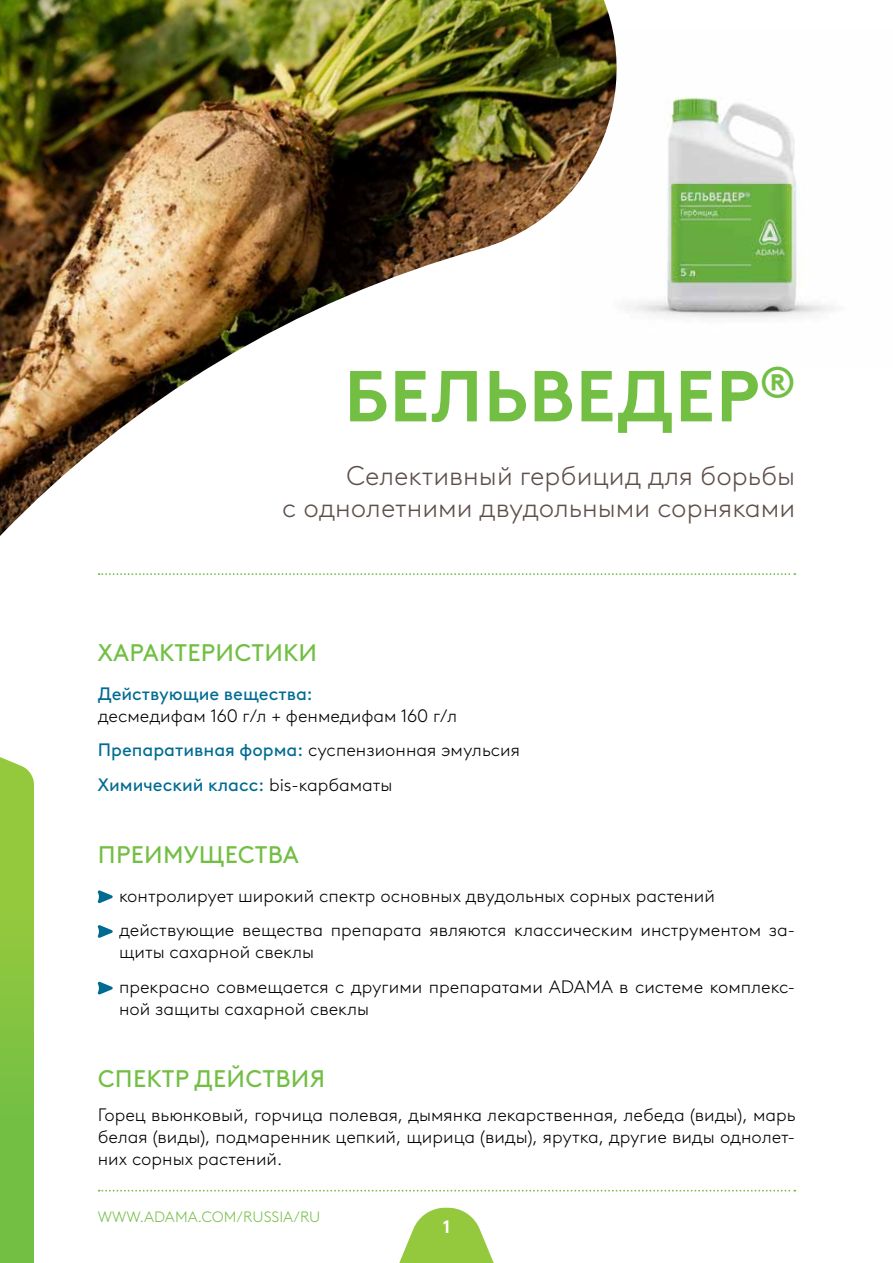
<style>
.page{position:relative;width:893px;height:1263px;background:#fff}
.page>*{position:absolute;margin:0;border:0;box-sizing:border-box;transform-origin:0 0}
.t1{font:700 72px "Brown LL Pan";letter-spacing:.01em;color:#72bf44}
.t2{font:300 27px/32.4px "Brown LL Pan";color:#5f4f4b;text-align:right}
.t3{font:24px "Brown LL Pan";letter-spacing:.01em;color:#72bf44}
.t4{font:300 18px/34.7px "Brown LL Pan";color:#000}
.t5{font:18px "Brown LL Pan";color:#006b91}
.t6{font:700 18px "Brown LL Pan";color:#fff}
.t7{font:300 15px "Brown LL Pan";color:#72bf44}
.s1{font-weight:400;color:#006b91}
</style>
<div class="page">
<img style="left:625px;top:97px;width:209px;height:221px">
<img style="left:0;top:0;width:617px;height:536px">
<svg style="left:98px;top:890px;width:15px;height:13px"></svg>
<svg style="left:98px;top:925px;width:15px;height:13px"></svg>
<svg style="left:98px;top:982px;width:15px;height:12px"></svg>
<svg style="left:0;top:757px;width:34px;height:506px;background:#85c443"></svg>
<svg style="left:399px;top:1208px;width:95px;height:55px"></svg>
<svg style="left:99px;top:1190px;width:696px;height:1px"></svg>
<svg style="left:99px;top:573px;width:696px;height:2px"></svg>
<h1 class="t1" style="left:344px;top:341px;width:453px">Бельведер<sup>®</sup></h1>
<h2 class="t2" style="left:282px;top:458px;width:514px">Селективный гербицид для борьбы<br>с однолетними двудольными сорняками</h2>
<h3 class="t3" style="left:98px;top:634px;width:221px">Характеристики</h3>
<p class="t5" style="left:98px;top:680px;width:216px">Действующие вещества:</p>
<p class="t4" style="left:98px;top:697px;width:424px">десмедифам 160 г/л + фенмедифам 160 г/л<br><span class="s1">Препаративная форма:</span> суспензионная эмульсия<br><span class="s1">Химический класс:</span> bis-карбаматы</p>
<h3 class="t3" style="left:98px;top:836px;width:34px">ПРЕИ</h3>
<h3 class="t3" style="left:163px;top:836px;width:137px">МУЩЕСТВА</h3>
<p class="t4" style="left:119px;top:877px;width:678px">контролирует широкий спектр основных двудольных сорных растений действующие вещества препарата являются классическим инструментом за-</p>
<p class="t4" style="left:119px;top:934px;width:678px">щиты сахарной свеклы<br>прекрасно совмещается с другими препаратами ADAMA в системе комплекс-</p>
<p class="t4" style="left:119px;top:990px;width:252px">ной защиты сахарной свеклы</p>
<h3 class="t3" style="left:98px;top:1060px;width:50px">СПЕКТР</h3>
<h3 class="t3" style="left:194px;top:1060px;width:132px">ДЕЙСТВИЯ</h3>
<p class="t4" style="left:98px;top:1103px;width:699px;line-height:21.9px;text-align:justify">Горец вьюнковый, горчица полевая, дымянка лекарственная, лебеда (виды), марь белая (виды), подмаренник цепкий, щирица (виды), ярутка, другие виды однолет&shy;них сорных растений.</p>
<p class="t7" style="left:98px;top:1206px;width:224px">WWW.ADAMA.COM/RUSSIA/RU</p>
<p class="t6" style="left:443px;top:1213px;width:8px">1</p>
</div>
